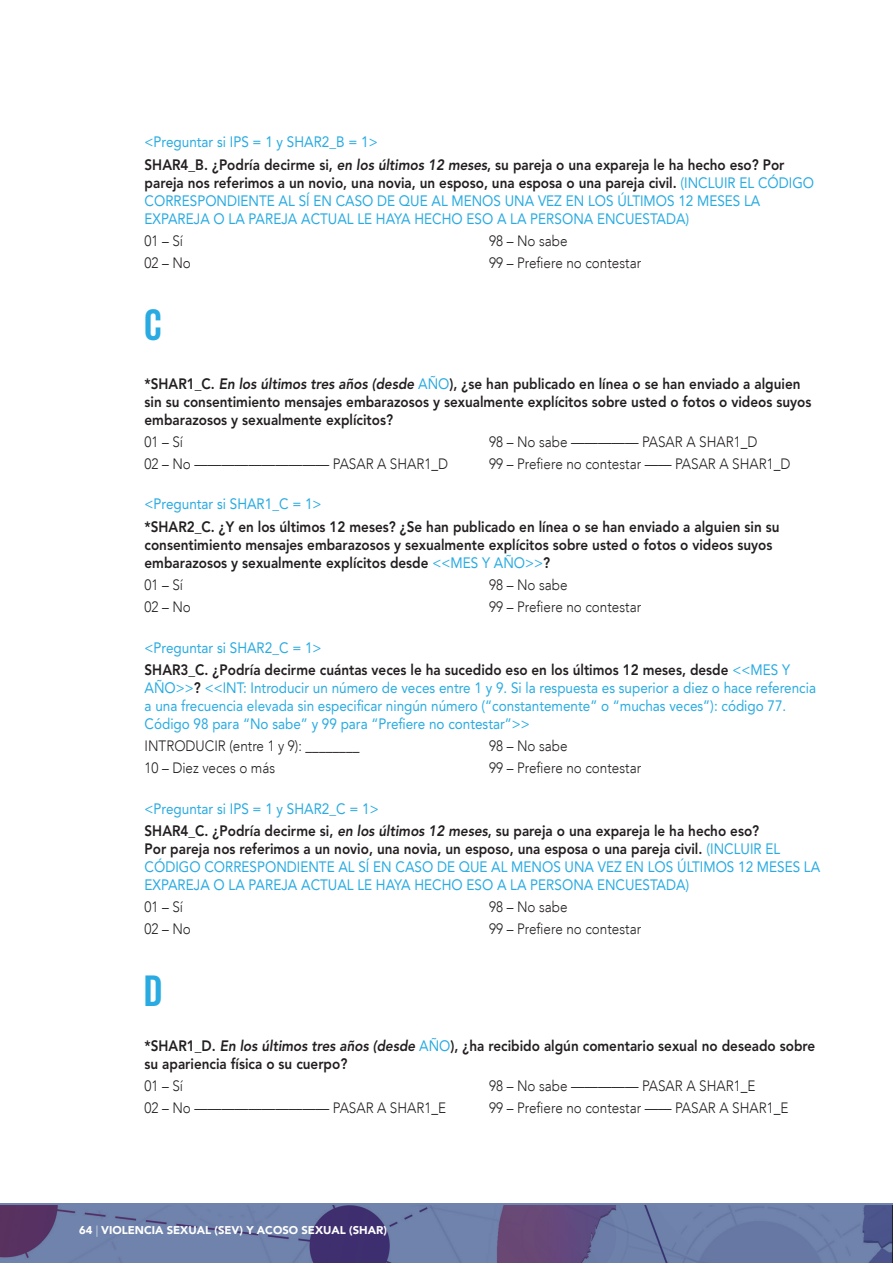
<style>
.page{position:relative;width:893px;height:1263px;background:#fff}
.page>*{position:absolute;margin:0;border:0;box-sizing:border-box;transform-origin:0 0}
.Giogio_sans{font:700 45px "Giorgio Sans";color:#29abe2}
._07_body{font:15px/18px "Avenir LT Std";color:#29abe2;scale:.9 1}
._07_body-2{font:800 15px/18px "Avenir LT Std";color:#231f20;scale:.9 1}
.Body_split{font:300 15px "Avenir LT Std";color:#231f20;scale:.9 1}
.t1{font:900 11.25px "Avenir";color:#fff}
.s1{font-weight:800;color:#231f20}
.s2{font-weight:800;font-style:italic;color:#231f20}
.s3{font-style:italic}
.s4{font-weight:400;color:#29abe2}
.s5{font-weight:300}
</style>
<div class="page">
<svg style="left:0;top:1203px;width:893px;height:60px;fill:#6e81aa"></svg>
<p class="_07_body" style="left:145px;top:133px;width:260px">&lt;Preguntar si IPS = 1 y SHAR2_B = 1&gt;</p>
<p class="_07_body" style="left:145px;top:156px;width:745px"><span class="s1">SHAR4_B. ¿Podría decirme si,</span> <span class="s2">en los últimos 12 meses</span><span class="s1">, su pareja o una expareja le ha hecho eso? Por pareja nos referimos a un novio, una novia, un esposo, una esposa o una pareja civil.</span> (INCLUIR EL CÓDIGO CORRESPONDIENTE AL SÍ EN CASO DE QUE AL MENOS UNA VEZ EN LOS ÚLTIMOS 12 MESES LA EXPAREJA O LA PAREJA ACTUAL LE HAYA HECHO ESO A LA PERSONA ENCUESTADA)</p>
<p class="Body_split" style="left:145px;top:232px;width:44px">01 – Sí</p>
<p class="Body_split" style="left:145px;top:254px;width:53px">02 – No</p>
<p class="Body_split" style="left:489px;top:232px;width:89px">98 – No sabe</p>
<p class="Body_split" style="left:489px;top:254px;width:170px">99 – Prefiere no contestar</p>
<p class="Giogio_sans" style="left:145px;top:302px;width:19px">C</p>
<p class="_07_body-2" style="left:145px;top:374px;width:742px">*SHAR1_C. <span class="s3">En los últimos tres años (desde</span> <span class="s4">AÑO</span>), ¿se han publicado en línea o se han enviado a alguien sin su consentimiento mensajes embarazosos y sexualmente explícitos sobre usted o fotos o videos suyos embarazosos y sexualmente explícitos?</p>
<p class="Body_split" style="left:145px;top:433px;width:44px">01 – Sí</p>
<p class="Body_split" style="left:145px;top:455px;width:339px">02 – No —————————— PASAR A SHAR1_D</p>
<p class="Body_split" style="left:489px;top:433px;width:299px">98 – No sabe ————— PASAR A SHAR1_D</p>
<p class="Body_split" style="left:489px;top:455px;width:336px">99 – Prefiere no contestar —— PASAR A SHAR1_D</p>
<p class="_07_body" style="left:145px;top:495px;width:198px">&lt;Preguntar si SHAR1_C = 1&gt;</p>
<p class="_07_body-2" style="left:145px;top:518px;width:707px">*SHAR2_C. ¿Y en los últimos 12 meses? ¿Se han publicado en línea o se han enviado a alguien sin su consentimiento mensajes embarazosos y sexualmente explícitos sobre usted o fotos o videos suyos embarazosos y sexualmente explícitos desde <span class="s4">&lt;&lt;MES Y AÑO&gt;&gt;</span>?</p>
<p class="Body_split" style="left:145px;top:576px;width:44px">01 – Sí</p>
<p class="Body_split" style="left:145px;top:598px;width:53px">02 – No</p>
<p class="Body_split" style="left:489px;top:576px;width:89px">98 – No sabe</p>
<p class="Body_split" style="left:489px;top:598px;width:170px">99 – Prefiere no contestar</p>
<p class="_07_body" style="left:145px;top:638px;width:198px">&lt;Preguntar si SHAR2_C = 1&gt;</p>
<p class="_07_body" style="left:145px;top:661px;width:747px"><span class="s1">SHAR3_C. ¿Podría decirme cuántas veces le ha sucedido eso en los últimos 12 meses, desde</span> &lt;&lt;MES Y AÑO&gt;&gt;<span class="s1">?</span> &lt;&lt;INT: Introducir un número de veces entre 1 y 9. Si la respuesta es superior a diez o hace referencia a una frecuencia elevada sin especificar ningún número (“constantemente” o “muchas veces”): código 77.<br>Código 98 para “No sabe” y 99 para “Prefiere no contestar”&gt;&gt;</p>
<p class="Body_split" style="left:145px;top:737px;width:240px">INTRODUCIR (entre 1 y 9): ________</p>
<p class="Body_split" style="left:145px;top:759px;width:147px">10 – Diez veces o más</p>
<p class="Body_split" style="left:489px;top:737px;width:89px">98 – No sabe</p>
<p class="Body_split" style="left:489px;top:759px;width:170px">99 – Prefiere no contestar</p>
<p class="_07_body" style="left:145px;top:799px;width:262px">&lt;Preguntar si IPS = 1 y SHAR2_C = 1&gt;</p>
<p class="_07_body" style="left:145px;top:822px;width:752px"><span class="s1">SHAR4_C. ¿Podría decirme si,</span> <span class="s2">en los últimos 12 meses</span><span class="s1">, su pareja o una expareja le ha hecho eso?<br>Por pareja nos referimos a un novio, una novia, un esposo, una esposa o una pareja civil.</span> (INCLUIR EL CÓDIGO CORRESPONDIENTE AL SÍ EN CASO DE QUE AL MENOS UNA VEZ EN LOS ÚLTIMOS 12 MESES LA EXPAREJA O LA PAREJA ACTUAL LE HAYA HECHO ESO A LA PERSONA ENCUESTADA)</p>
<p class="Body_split" style="left:145px;top:898px;width:44px">01 – Sí</p>
<p class="Body_split" style="left:145px;top:920px;width:53px">02 – No</p>
<p class="Body_split" style="left:489px;top:898px;width:89px">98 – No sabe</p>
<p class="Body_split" style="left:489px;top:920px;width:170px">99 – Prefiere no contestar</p>
<p class="Giogio_sans" style="left:145px;top:968px;width:19px">D</p>
<p class="_07_body-2" style="left:145px;top:1036px;width:747px">*SHAR1_D. <span class="s3">En los últimos tres años (desde</span> <span class="s4">AÑO</span>), ¿ha recibido algún comentario sexual no deseado sobre su apariencia física o su cuerpo?</p>
<p class="Body_split" style="left:145px;top:1077px;width:44px">01 – Sí</p>
<p class="Body_split" style="left:145px;top:1099px;width:337px">02 – No —————————— PASAR A SHAR1_E</p>
<p class="Body_split" style="left:489px;top:1077px;width:297px">98 – No sabe ————— PASAR A SHAR1_E</p>
<p class="Body_split" style="left:489px;top:1099px;width:334px">99 – Prefiere no contestar —— PASAR A SHAR1_E</p>
<p class="t1" style="left:79px;top:1220px;width:309px">64 <span class="s5">|</span> VIOLENCIA SEXUAL (SEV) Y ACOSO SEXUAL (SHAR)</p>
</div>
